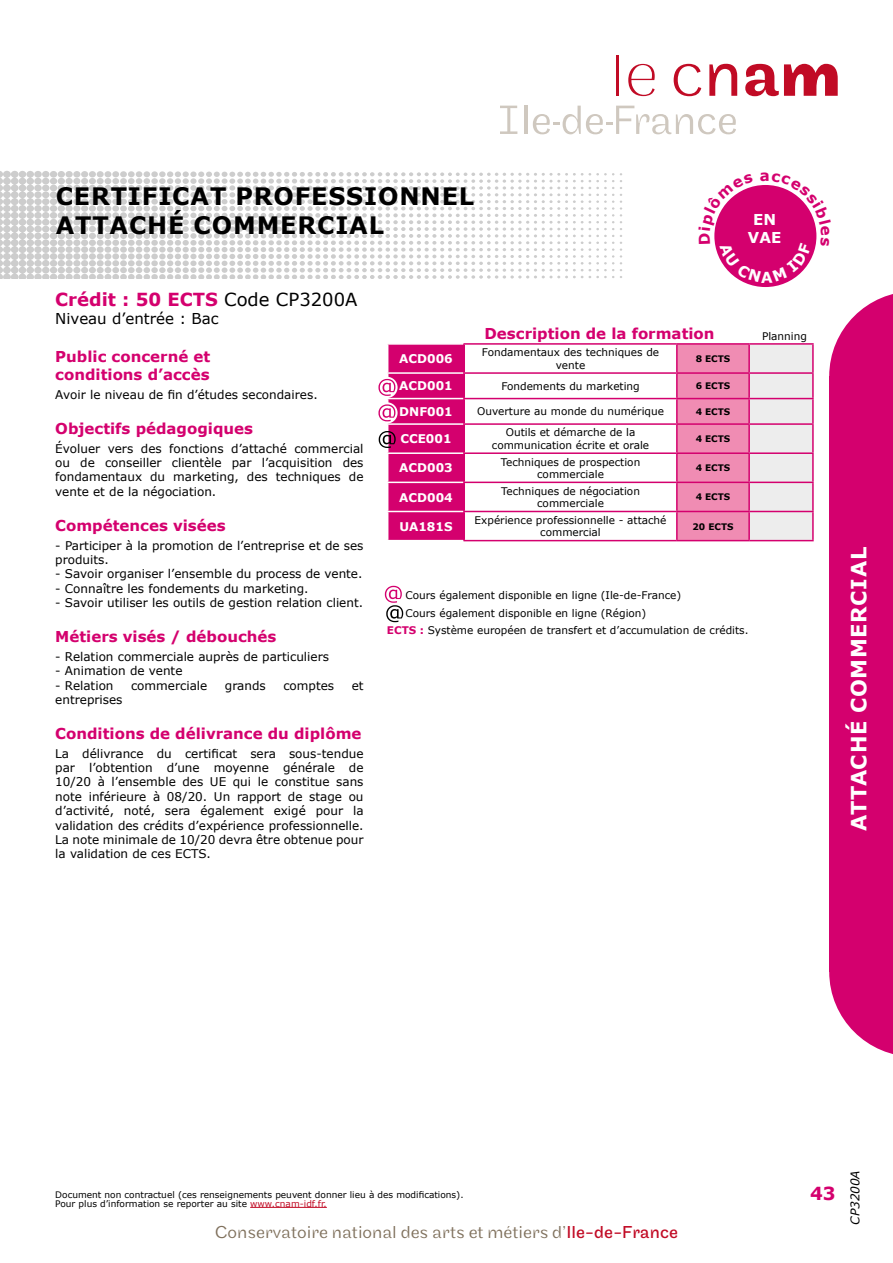
<style>
.page{position:relative;width:893px;height:1263px;background:#fff}
.page>*{position:absolute;margin:0;border:0;box-sizing:border-box;transform-origin:0 0}
.t1{font:700 24px/28.5px "Verdana";letter-spacing:.035em;color:#000}
.t2{font:700 21px "Verdana";letter-spacing:.03em;color:#fff}
.t3{font:300 18px "Maple";color:#80715d}
.t4{font:700 18px "Verdana";color:#d4006e}
.t5{font:700 15px/18px "Verdana";color:#d4006e}
.t6{font:15px "Verdana";color:#000}
.t7{font:700 15px/18px "Verdana";color:#fff;text-align:center}
.t8{font:12px/14.4px "Verdana";color:#000;text-align:justify}
.t9{font:700 12px "Verdana";color:#fff}
.t10{font:italic 12px "Verdana";color:#000}
.t11{font:10.5px/12.6px "Verdana";color:#000;text-align:center}
.t12{font:9px/9px "Verdana";color:#000}
.t13{font:700 9px "Verdana";color:#000}
.s1{font-weight:400;color:#000}
.s2{font-weight:700;color:#d4006e}
.s3{color:#c10b25}
.s4{font-weight:400;color:#c10b25}
</style>
<div class="page">
<svg style="left:678px;top:345px;width:134px;height:195px;background:#eeb6cc"></svg>
<hr style="left:749px;top:343px;width:65px;height:2px;background:#d4006e">
<hr style="left:812px;top:345px;width:2px;height:27px;background:#d4006e">
<hr style="left:749px;top:372px;width:65px;height:2px;background:#d4006e">
<hr style="left:812px;top:374px;width:2px;height:24px;background:#d4006e">
<hr style="left:749px;top:398px;width:65px;height:1px;background:#d4006e">
<hr style="left:812px;top:399px;width:2px;height:24px;background:#d4006e">
<hr style="left:749px;top:423px;width:65px;height:2px;background:#d4006e">
<hr style="left:812px;top:425px;width:2px;height:27px;background:#d4006e">
<hr style="left:749px;top:452px;width:65px;height:2px;background:#d4006e">
<hr style="left:812px;top:454px;width:2px;height:28px;background:#d4006e">
<hr style="left:749px;top:482px;width:65px;height:1px;background:#d4006e">
<hr style="left:812px;top:483px;width:2px;height:28px;background:#d4006e">
<hr style="left:749px;top:511px;width:65px;height:1px;background:#d4006e">
<hr style="left:812px;top:512px;width:2px;height:28px;background:#d4006e">
<hr style="left:749px;top:540px;width:65px;height:1px;background:#d4006e">
<hr style="left:677px;top:372px;width:72px;height:2px;background:#d4006e">
<hr style="left:677px;top:398px;width:72px;height:1px;background:#d4006e">
<hr style="left:463px;top:423px;width:214px;height:2px;background:#d4006e">
<hr style="left:677px;top:423px;width:72px;height:2px;background:#d4006e">
<hr style="left:463px;top:452px;width:214px;height:2px;background:#d4006e">
<hr style="left:677px;top:452px;width:72px;height:2px;background:#d4006e">
<hr style="left:677px;top:482px;width:72px;height:1px;background:#d4006e">
<hr style="left:677px;top:511px;width:72px;height:1px;background:#d4006e">
<hr style="left:677px;top:540px;width:72px;height:1px;background:#d4006e">
<hr style="left:463px;top:372px;width:214px;height:2px;background:#d4006e">
<hr style="left:463px;top:398px;width:214px;height:1px;background:#d4006e">
<hr style="left:463px;top:482px;width:214px;height:1px;background:#d4006e">
<hr style="left:677px;top:343px;width:72px;height:2px;background:#d4006e">
<hr style="left:748px;top:345px;width:2px;height:27px;background:#d4006e">
<hr style="left:748px;top:374px;width:2px;height:24px;background:#d4006e">
<hr style="left:748px;top:399px;width:2px;height:24px;background:#d4006e">
<hr style="left:748px;top:425px;width:2px;height:27px;background:#d4006e">
<hr style="left:748px;top:454px;width:2px;height:28px;background:#d4006e">
<hr style="left:748px;top:483px;width:2px;height:28px;background:#d4006e">
<hr style="left:748px;top:512px;width:2px;height:28px;background:#d4006e">
<hr style="left:463px;top:343px;width:214px;height:2px;background:#d4006e">
<hr style="left:463px;top:345px;width:2px;height:27px;background:#d4006e">
<hr style="left:676px;top:345px;width:2px;height:27px;background:#d4006e">
<hr style="left:463px;top:374px;width:2px;height:24px;background:#d4006e">
<hr style="left:676px;top:374px;width:2px;height:24px;background:#d4006e">
<hr style="left:463px;top:399px;width:2px;height:24px;background:#d4006e">
<hr style="left:676px;top:399px;width:2px;height:24px;background:#d4006e">
<hr style="left:463px;top:425px;width:2px;height:27px;background:#d4006e">
<hr style="left:676px;top:425px;width:2px;height:27px;background:#d4006e">
<hr style="left:463px;top:454px;width:2px;height:28px;background:#d4006e">
<hr style="left:676px;top:454px;width:2px;height:28px;background:#d4006e">
<hr style="left:463px;top:483px;width:2px;height:28px;background:#d4006e">
<hr style="left:676px;top:483px;width:2px;height:28px;background:#d4006e">
<hr style="left:463px;top:511px;width:214px;height:1px;background:#d4006e">
<hr style="left:463px;top:512px;width:2px;height:28px;background:#d4006e">
<hr style="left:676px;top:512px;width:2px;height:28px;background:#d4006e">
<hr style="left:463px;top:540px;width:214px;height:1px;background:#d4006e">
<svg style="left:385px;top:586px;width:18px;height:36px"></svg>
<svg style="left:378px;top:344px;width:86px;height:197px;background:#da2d86"></svg>
<svg style="left:620px;top:173px;width:2px;height:105px"></svg>
<svg style="left:0;top:171px;width:614px;height:108px"></svg>
<hr style="left:250px;top:1207px;width:77px;height:1px;background:#c10b25">
<hr style="left:524px;top:106px;width:3px;height:28px;background:#cfc8bf">
<svg style="left:533px;top:106px;width:203px;height:28px"></svg>
<svg style="left:500px;top:106px;width:17px;height:28px"></svg>
<svg style="left:628px;top:64px;width:27px;height:32px"></svg>
<hr style="left:616px;top:55px;width:2px;height:41px;background:#c10b25">
<svg style="left:674px;top:64px;width:27px;height:32px"></svg>
<svg style="left:709px;top:64px;width:28px;height:32px"></svg>
<svg style="left:745px;top:64px;width:93px;height:32px"></svg>
<div style="left:829px;top:376px;width:64px;height:596px;background:#d4006e"></div>
<svg style="left:829px;top:972px;width:64px;height:82px"></svg>
<svg style="left:829px;top:294px;width:64px;height:82px"></svg>
<svg style="left:714px;top:185px;width:103px;height:98px"></svg>
<h1 class="t1" style="left:56px;top:182px;width:420px">CERTIFICAT PROFESSIONNEL<br>ATTACHÉ COMMERCIAL</h1>
<h3 class="t4" style="left:55px;top:287px;width:304px">Crédit : 50 ECTS <span class="s1">Code CP3200A</span></h3>
<p class="t6" style="left:55px;top:308px;width:165px">Niveau d’entrée : Bac</p>
<p class="t5" style="left:485px;top:324px;width:232px">Description de la formation</p>
<p class="t7" style="left:748px;top:210px;width:35px">EN<br>VAE</p>
<p class="t11" style="left:762px;top:330px;width:46px">Planning</p>
<p class="t5" style="left:55px;top:347px;width:156px">Public concerné et conditions d’accès</p>
<p class="t8" style="left:55px;top:387px;width:264px">Avoir le niveau de fin d’études secondaires.</p>
<p class="t5" style="left:55px;top:419px;width:199px">Objectifs pédagogiques</p>
<p class="t8" style="left:55px;top:441px;width:310px">Évoluer vers des fonctions d’attaché commercial ou de conseiller clientèle par l’acquisition des fondamentaux du marketing, des techniques de vente et de la négociation.</p>
<p class="t5" style="left:55px;top:516px;width:172px">Compétences visées</p>
<p class="t8" style="left:55px;top:538px;width:310px">- Participer à la promotion de l’entreprise et de ses produits.</p>
<p class="t8" style="left:55px;top:567px;width:309px">- Savoir organiser l’ensemble du process de vente.</p>
<p class="t8" style="left:55px;top:581px;width:255px">- Connaître les fondements du marketing.</p>
<p class="t8" style="left:55px;top:595px;width:309px">- Savoir utiliser les outils de gestion relation client.</p>
<p class="t5" style="left:55px;top:627px;width:223px">Métiers visés / débouchés</p>
<p class="t8" style="left:55px;top:649px;width:275px">- Relation commerciale auprès de particuliers</p>
<p class="t8" style="left:55px;top:663px;width:129px">- Animation de vente</p>
<p class="t8" style="left:55px;top:678px;width:60px">- Relation</p>
<p class="t8" style="left:131px;top:678px;width:78px">commerciale</p>
<p class="t8" style="left:225px;top:678px;width:42px">grands</p>
<p class="t8" style="left:283px;top:678px;width:52px">comptes</p>
<p class="t8" style="left:352px;top:678px;width:13px">et</p>
<p class="t8" style="left:55px;top:692px;width:69px">entreprises</p>
<p class="t5" style="left:55px;top:724px;width:308px">Conditions de délivrance du diplôme</p>
<p class="t8" style="left:55px;top:746px;width:310px">La délivrance du certificat sera sous-tendue par l’obtention d’une moyenne générale de 10/20 à l’ensemble des UE qui le constitue sans note inférieure à 08/20. Un rapport de stage ou d’activité, noté, sera également exigé pour la validation des crédits d’expérience professionnelle.<br>La note minimale de 10/20 devra être obtenue pour la validation de ces ECTS.</p>
<p class="t9" style="left:399px;top:350px;width:55px">ACD006</p>
<p class="t11" style="left:482px;top:346px;width:179px">Fondamentaux des techniques de vente</p>
<p class="t13" style="left:696px;top:352px;width:36px">8 ECTS</p>
<p class="t9" style="left:399px;top:377px;width:55px">ACD001</p>
<p class="t11" style="left:501px;top:380px;width:140px">Fondements du marketing</p>
<p class="t13" style="left:696px;top:380px;width:36px">6 ECTS</p>
<p class="t9" style="left:399px;top:403px;width:55px">DNF001</p>
<p class="t11" style="left:477px;top:405px;width:188px">Ouverture au monde du numérique</p>
<p class="t13" style="left:696px;top:405px;width:36px">4 ECTS</p>
<p class="t9" style="left:400px;top:430px;width:53px">CCE001</p>
<p class="t11" style="left:492px;top:426px;width:159px">Outils et démarche de la communication écrite et orale</p>
<p class="t13" style="left:696px;top:432px;width:36px">4 ECTS</p>
<p class="t9" style="left:399px;top:459px;width:55px">ACD003</p>
<p class="t11" style="left:501px;top:455px;width:141px">Techniques de prospection commerciale</p>
<p class="t13" style="left:696px;top:462px;width:36px">4 ECTS</p>
<p class="t9" style="left:399px;top:489px;width:55px">ACD004</p>
<p class="t11" style="left:501px;top:484px;width:140px">Techniques de négociation commerciale</p>
<p class="t13" style="left:696px;top:491px;width:36px">4 ECTS</p>
<p class="t9" style="left:399px;top:518px;width:55px">UA181S</p>
<p class="t11" style="left:475px;top:513px;width:193px">Expérience professionnelle - attaché commercial</p>
<p class="t13" style="left:692px;top:520px;width:43px">20 ECTS</p>
<p class="t11" style="left:405px;top:586px;width:277px;line-height:18px;text-align:left">Cours également disponible en ligne (Ile-de-France)<br>Cours également disponible en ligne (Région)</p>
<p class="t11" style="left:387px;top:624px;width:363px"><span class="s2">ECTS :</span> Système européen de transfert et d’accumulation de crédits.</p>
<h2 class="t2" style="left:844px;top:831px;width:285px;rotate:-90deg">ATTACHÉ COMMERCIAL</h2>
<p class="t12" style="left:55px;top:1190px;width:410px">Document non contractuel (ces renseignements peuvent donner lieu à des modifications).<br>Pour plus d’information se reporter au site <span class="s3">www.cnam-idf.fr.</span></p>
<h3 class="t3" style="left:215px;top:1222px;width:464px">Conservatoire national des arts et métiers d’<span class="s4">Ile-de-France</span></h3>
<h3 class="t4" style="left:810px;top:1180px;width:27px">43</h3>
<p class="t10" style="left:847px;top:1225px;width:56px;rotate:-90deg">CP3200A</p>
</div>
